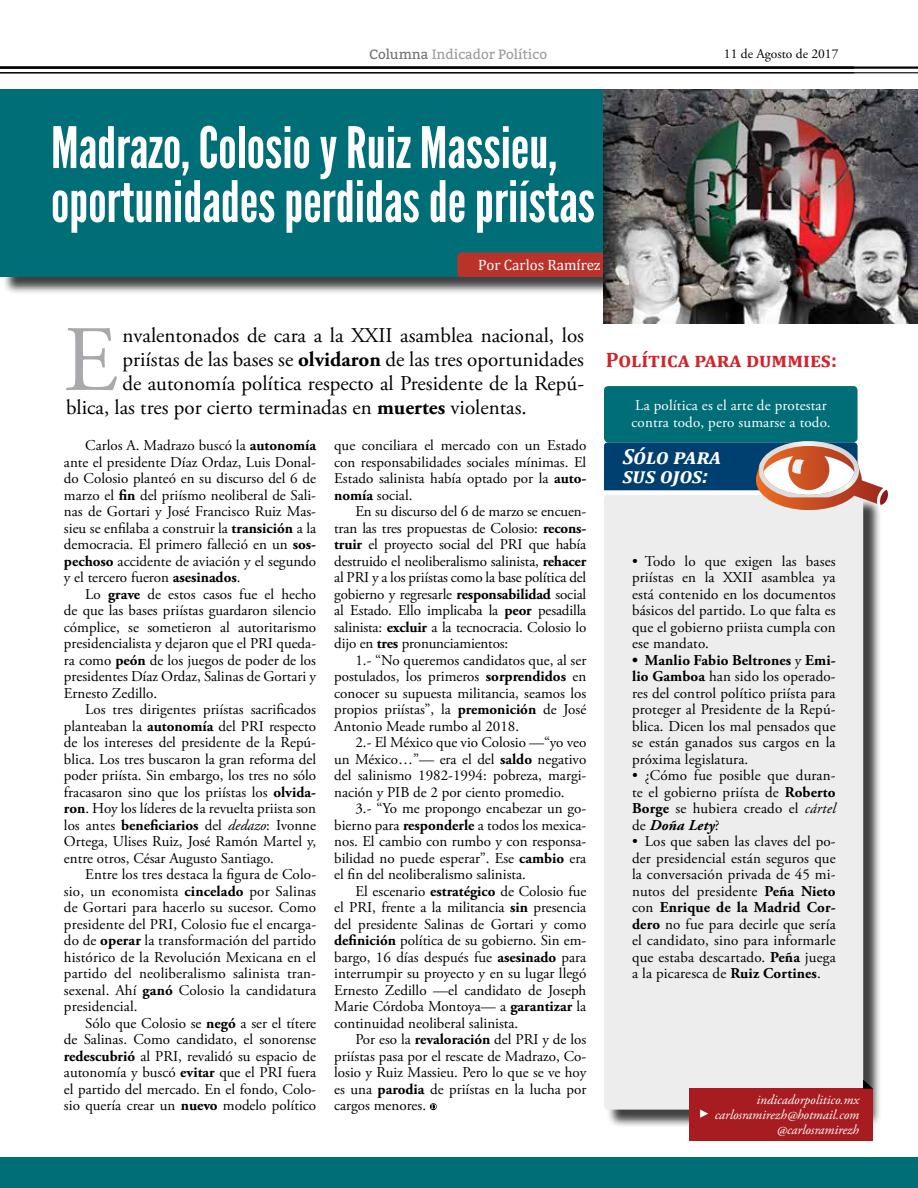
<style>
.page{position:relative;width:918px;height:1188px;background:#fff}
.page>*{position:absolute;margin:0;border:0;box-sizing:border-box;transform-origin:0 0}
.t1{font:93.45px "Adobe Garamond Pro";color:#a7a9ac}
.t2{font:57px/54px "League Gothic";color:#fff}
.t3{font:italic 700 21.9px/19.5px "Cambria";color:#fff}
.t4{font:21px "Adobe Garamond Pro";color:#000}
.t5{font:700 21px "Cambria";color:#d2232a}
.t6{font:15px/16.5px "Adobe Garamond Pro";color:#000;text-align:justify}
.t7{font:15px/16.5px "Adobe Garamond Pro";letter-spacing:.01em;color:#fff}
.t8{font:15px "Cambria";color:#fff}
.t9{font:italic 13.5px/15px "Adobe Garamond Pro";color:#fff;text-align:right}
.t10{font:13.5px "Bitter";color:#999b9e}
.t11{font:13.5px "Adobe Garamond Pro";color:#000}
.s1{color:#717275}
.s2{font-weight:700}
.s3{font-style:italic}
.s4{font-weight:700;font-style:italic}
</style>
<div class="page">
<hr style="left:0;top:66px;width:918px;height:3px;background:#000">
<hr style="left:0;top:72px;width:918px;height:1px;background:#000">
<div style="left:2px;top:92px;width:916px;height:203px;background:#000;opacity:.75"></div>
<div style="left:0;top:89px;width:918px;height:188px;background:#006e77"></div>
<div style="left:457px;top:253px;width:215px;height:24px;background:#bb322a;border-radius:4px"></div>
<svg style="left:430px;top:1103px;width:7px;height:7px"></svg>
<svg style="left:431px;top:1104px;width:5px;height:5px"></svg>
<div style="left:604px;top:386px;width:254px;height:56px;background:#006e77;border-radius:4px"></div>
<div style="left:606px;top:497px;width:276px;height:631px;background:#000;opacity:.75"></div>
<div style="left:604px;top:495px;width:259px;height:615px;background:#ededee;border-radius:4px"></div>
<svg style="left:604px;top:441px;width:284px;height:69px"></svg>
<div style="left:690px;top:1089px;width:183px;height:52px;background:#a71c20"></div>
<svg style="left:700px;top:1110px;width:8px;height:8px"></svg>
<svg style="left:863px;top:1080px;width:10px;height:9px"></svg>
<img style="left:604px;top:89px;width:314px;height:235px">
<div style="left:0;top:1158px;width:918px;height:30px;background:#006e77"></div>
<p class="t10" style="left:369px;top:45px;width:179px"><span class="s1">Columna</span> Indicador Político</p>
<p class="t11" style="left:724px;top:46px;width:116px">11 de Agosto de 2017</p>
<h2 class="t2" style="left:51px;top:121px;width:545px">Madrazo, Colosio y Ruiz Massieu, oportunidades perdidas de priístas</h2>
<p class="t8" style="left:478px;top:256px;width:124px">Por Carlos Ramírez</p>
<h1 class="t1" style="left:63px;top:304px;width:56px">E</h1>
<h3 class="t4" style="left:123px;top:323px;width:463px">nvalentonados de cara a la XXII asamblea nacional, los</h3>
<h3 class="t4" style="left:123px;top:347px;width:463px">priístas de las bases se <span class="s2">olvidaron</span> de las tres oportunidades</h3>
<h3 class="t4" style="left:123px;top:371px;width:463px">de autonomía política respecto al Presidente de la Repú-</h3>
<h3 class="t4" style="left:66px;top:395px;width:462px">blica, las tres por cierto terminadas en <span class="s2">muertes</span> violentas.</h3>
<p class="t6" style="left:64px;top:438px;width:254px;text-indent:21px">Carlos A. Madrazo buscó la <span class="s2">autonomía </span>ante el presidente Díaz Ordaz, Luis Donal&shy;do Colosio planteó en su discurso del 6 de marzo el <span class="s2">fin</span> del priísmo neoliberal de Sali&shy;nas de Gortari y José Francisco Ruiz Mas&shy;sieu se enfilaba a construir la <span class="s2">transición</span> a la democracia. El primero falleció en un <span class="s2">sos&shy;pechoso</span> accidente de aviación y el segundo y el tercero fueron <span class="s2">asesinados</span>.</p>
<p class="t6" style="left:64px;top:586px;width:254px;text-indent:21px">Lo <span class="s2">grave</span> de estos casos fue el hecho de que las bases priístas guardaron silencio cómplice, se sometieron al autoritarismo presidencialista y dejaron que el PRI queda&shy;ra como <span class="s2">peón</span> de los juegos de poder de los presidentes Díaz Ordaz, Salinas de Gortari y Ernesto Zedillo.</p>
<p class="t6" style="left:64px;top:702px;width:254px;text-indent:21px">Los tres dirigentes priístas sacrificados planteaban la <span class="s2">autonomía</span> del PRI respecto de los intereses del presidente de la Repú&shy;blica. Los tres buscaron la gran reforma del poder priísta. Sin embargo, los tres no sólo fracasaron sino que los priístas los <span class="s2">olvida&shy;ron</span>. Hoy los líderes de la revuelta priista son los antes <span class="s2">beneficiarios</span> del <span class="s3">dedazo</span>: Ivonne Ortega, Ulises Ruiz, José Ramón Martel y, entre otros, César Augusto Santiago.</p>
<p class="t6" style="left:64px;top:867px;width:254px;text-indent:21px">Entre los tres destaca la figura de Colo&shy;sio, un economista <span class="s2">cincelado</span> por Salinas de Gortari para hacerlo su sucesor. Como presidente del PRI, Colosio fue el encarga&shy;do de <span class="s2">operar</span> la transformación del partido histórico de la Revolución Mexicana en el partido del neoliberalismo salinista tran&shy;sexenal. Ahí <span class="s2">ganó</span> Colosio la candidatura presidencial.</p>
<p class="t6" style="left:64px;top:1015px;width:254px;text-indent:21px">Sólo que Colosio se <span class="s2">negó</span> a ser el títere de Salinas. Como candidato, el sonorense <span class="s2">redescubrió</span> al PRI, revalidó su espacio de autonomía y buscó <span class="s2">evitar</span> que el PRI fuera el partido del mercado. En el fondo, Colo&shy;sio quería crear un <span class="s2">nuevo</span> modelo político</p>
<p class="t6" style="left:334px;top:438px;width:254px">que conciliara el mercado con un Estado con responsabilidades sociales mínimas. El Estado salinista había optado por la <span class="s2">auto&shy;nomía</span> social.</p>
<p class="t6" style="left:334px;top:504px;width:254px;text-indent:21px">En su discurso del 6 de marzo se encuen&shy;tran las tres propuestas de Colosio: <span class="s2">recons&shy;truir</span> el proyecto social del PRI que había destruido el neoliberalismo salinista, <span class="s2">rehacer </span>al PRI y a los priístas como la base política del gobierno y regresarle <span class="s2">responsabilidad</span> social al Estado. Ello implicaba la <span class="s2">peor</span> pesadilla salinista: <span class="s2">excluir</span> a la tecnocracia. Colosio lo dijo en <span class="s2">tres</span> pronunciamientos:</p>
<p class="t6" style="left:334px;top:652px;width:254px;text-indent:21px">1.- “No queremos candidatos que, al ser postulados, los primeros <span class="s2">sorprendidos</span> en conocer su supuesta militancia, seamos los propios priístas”, la <span class="s2">premonición</span> de José Antonio Meade rumbo al 2018.</p>
<p class="t6" style="left:334px;top:735px;width:254px;text-indent:21px">2.- El México que vio Colosio —“yo veo un México…”— era el del <span class="s2">saldo</span> negativo del salinismo 1982-1994: pobreza, margi&shy;nación y PIB de 2 por ciento promedio.</p>
<p class="t6" style="left:334px;top:801px;width:254px;text-indent:21px">3.- “Yo me propongo encabezar un go&shy;bierno para <span class="s2">responderle</span> a todos los mexica&shy;nos. El cambio con rumbo y con responsa&shy;bilidad no puede esperar”. Ese <span class="s2">cambio</span> era el fin del neoliberalismo salinista.</p>
<p class="t6" style="left:334px;top:883px;width:254px;text-indent:21px">El escenario <span class="s2">estratégico</span> de Colosio fue el PRI, frente a la militancia <span class="s2">sin</span> presencia del presidente Salinas de Gortari y como <span class="s2">definición</span> política de su gobierno. Sin em&shy;bargo, 16 días después fue <span class="s2">asesinado</span> para interrumpir su proyecto y en su lugar llegó Ernesto Zedillo —el candidato de Joseph Marie Córdoba Montoya— a <span class="s2">garantizar</span> la continuidad neoliberal salinista.</p>
<p class="t6" style="left:334px;top:1032px;width:254px;text-indent:21px">Por eso la <span class="s2">revaloración</span> del PRI y de los priístas pasa por el rescate de Madrazo, Co&shy;losio y Ruiz Massieu. Pero lo que se ve hoy es una <span class="s2">parodia</span> de priístas en la lucha por cargos menores.</p>
<h3 class="t5" style="left:606px;top:346px;width:233px">Política para dummies:</h3>
<p class="t7" style="left:631px;top:398px;width:201px">La política es el arte de protestar contra todo, pero sumarse a todo.</p>
<h3 class="t3" style="left:623px;top:446px;width:100px">Sólo para sus ojos:</h3>
<p class="t6" style="left:632px;top:553px;width:205px">• Todo lo que exigen las bases priístas en la XXII asamblea ya está contenido en los documentos básicos del partido. Lo que falta es que el gobierno priista cumpla con ese mandato.</p>
<p class="t6" style="left:632px;top:652px;width:205px"><span class="s2">• Manlio Fabio Beltrones</span> y <span class="s2">Emi&shy;lio Gamboa</span> han sido los operado&shy;res del control político priísta para proteger al Presidente de la Repú&shy;blica. Dicen los mal pensados que se están ganados sus cargos en la próxima legislatura.</p>
<p class="t6" style="left:632px;top:768px;width:205px">• ¿Cómo fue posible que duran&shy;te el gobierno priísta de <span class="s2">Roberto Borge</span> se hubiera creado el <span class="s3">cártel </span>de <span class="s4">Doña Lety</span>?</p>
<p class="t6" style="left:632px;top:834px;width:205px">• Los que saben las claves del po&shy;der presidencial están seguros que la conversación privada de 45 mi&shy;nutos del presidente <span class="s2">Peña Nieto </span>con <span class="s2">Enrique de la Madrid Cor&shy;dero</span> no fue para decirle que sería el candidato, sino para informarle que estaba descartado. <span class="s2">Peña</span> juega a la picaresca de <span class="s2">Ruiz Cortines</span>.</p>
<p class="t9" style="left:715px;top:1092px;width:146px">indicadorpolitico.mx carlosramirezh@hotmail.com @carlosramirezh</p>
</div>
